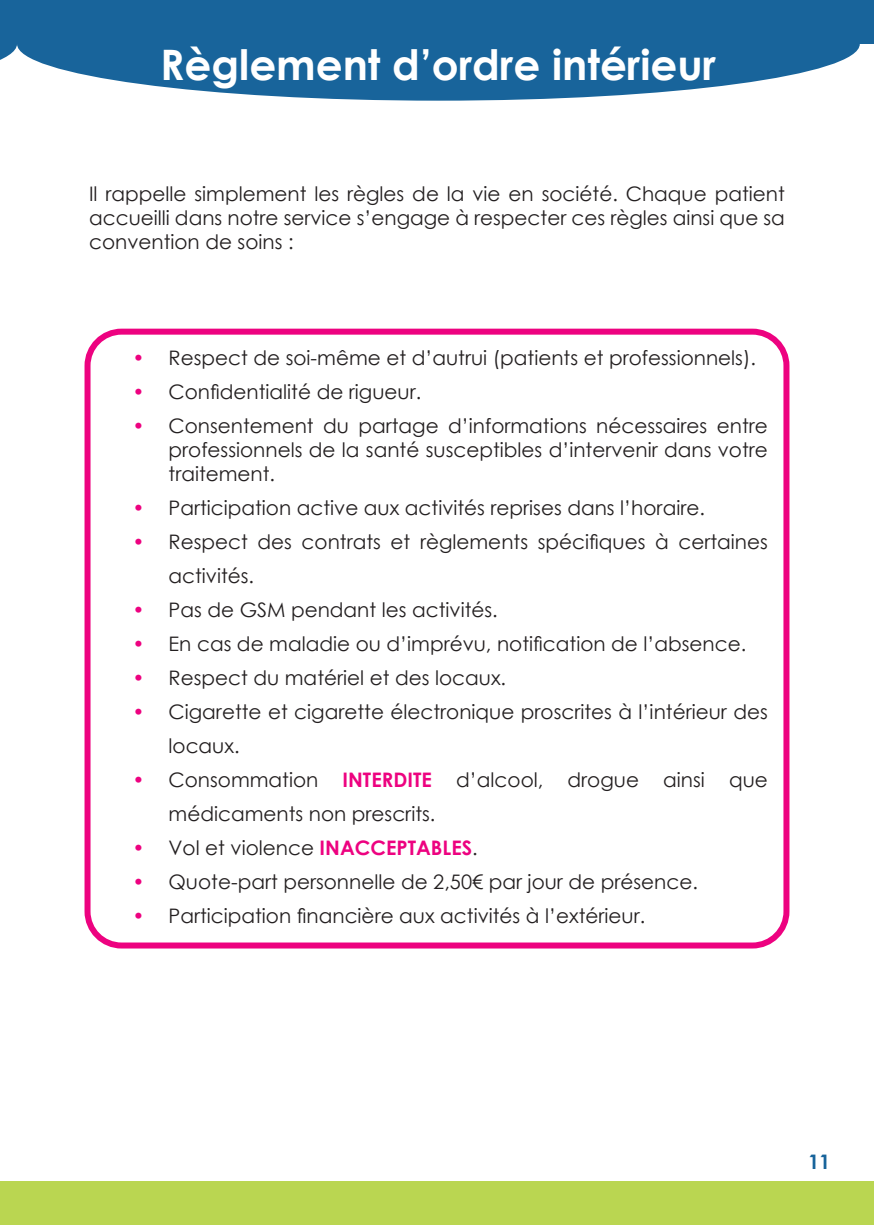
<style>
.page{position:relative;width:874px;height:1225px;background:#fff}
.page>*{position:absolute;margin:0;border:0;box-sizing:border-box;transform-origin:0 0}
.t1{font:700 42px "Century Gothic";color:#fff}
.t2{font:20px/24px "Century Gothic";color:#231f20}
.t3{font:700 20px "Century Gothic";color:#18649b}
.s1{color:#ed0280}
.s2{font-weight:700;color:#ed0280}
</style>
<div class="page">
<svg style="left:17px;top:43px;width:842px;height:58px;fill:#18649b"></svg>
<div style="left:84px;top:329px;width:705px;height:619px;border:6px solid #ed0280;border-radius:34px"></div>
<div style="left:0;top:0;width:873px;height:43px;background:#18649b"></div>
<div style="left:0;top:1181px;width:873px;height:44px;background:#bad651"></div>
<svg style="left:0;top:43px;width:17px;height:17px"></svg>
<h1 class="t1" style="left:160px;top:33px;width:557px">Règlement d’ordre intérieur</h1>
<p class="t2" style="left:89px;top:181px;width:697px;text-align:justify">Il rappelle simplement les règles de la vie en société. Chaque patient accueilli dans notre service s’engage à respecter ces règles ainsi que sa convention de soins :</p>
<p class="t2" style="left:132px;top:345px;width:624px"><span class="s1">•</span> Respect de soi-même et d’autrui (patients et professionnels).</p>
<p class="t2" style="left:132px;top:379px;width:290px"><span class="s1">•</span> Confidentialité de rigueur.</p>
<p class="t2" style="left:168px;top:413px;width:600px;text-align:justify;text-indent:-36px"><span class="s1">•</span> Consentement du partage d’informations nécessaires entre professionnels de la santé susceptibles d’intervenir dans votre traitement.</p>
<p class="t2" style="left:132px;top:495px;width:573px"><span class="s1">•</span> Participation active aux activités reprises dans l’horaire.</p>
<p class="t2" style="left:168px;top:524px;width:600px;line-height:34px;text-indent:-36px"><span class="s1">•</span> Respect des contrats et règlements spécifiques à certaines activités.</p>
<p class="t2" style="left:132px;top:597px;width:366px"><span class="s1">•</span> Pas de GSM pendant les activités.</p>
<p class="t2" style="left:132px;top:631px;width:615px"><span class="s1">•</span> En cas de maladie ou d’imprévu, notification de l’absence.</p>
<p class="t2" style="left:132px;top:665px;width:375px"><span class="s1">•</span> Respect du matériel et des locaux.</p>
<p class="t2" style="left:168px;top:694px;width:600px;line-height:34px;text-indent:-36px"><span class="s1">•</span> Cigarette et cigarette électronique proscrites à l’intérieur des locaux.</p>
<p class="t2" style="left:168px;top:762px;width:600px;line-height:34px;text-indent:-36px"><span class="s1">•</span> Consommation <span class="s2">INTERDITE</span> d’alcool, drogue ainsi que médicaments non prescrits.</p>
<p class="t2" style="left:132px;top:835px;width:346px"><span class="s1">•</span> Vol et violence <span class="s2">INACCEPTABLES</span>.</p>
<p class="t2" style="left:132px;top:869px;width:566px"><span class="s1">•</span> Quote-part personnelle de 2,50€ par jour de présence.</p>
<p class="t2" style="left:132px;top:903px;width:514px"><span class="s1">•</span> Participation financière aux activités à l’extérieur.</p>
<p class="t3" style="left:807px;top:1146px;width:24px">11</p>
</div>
